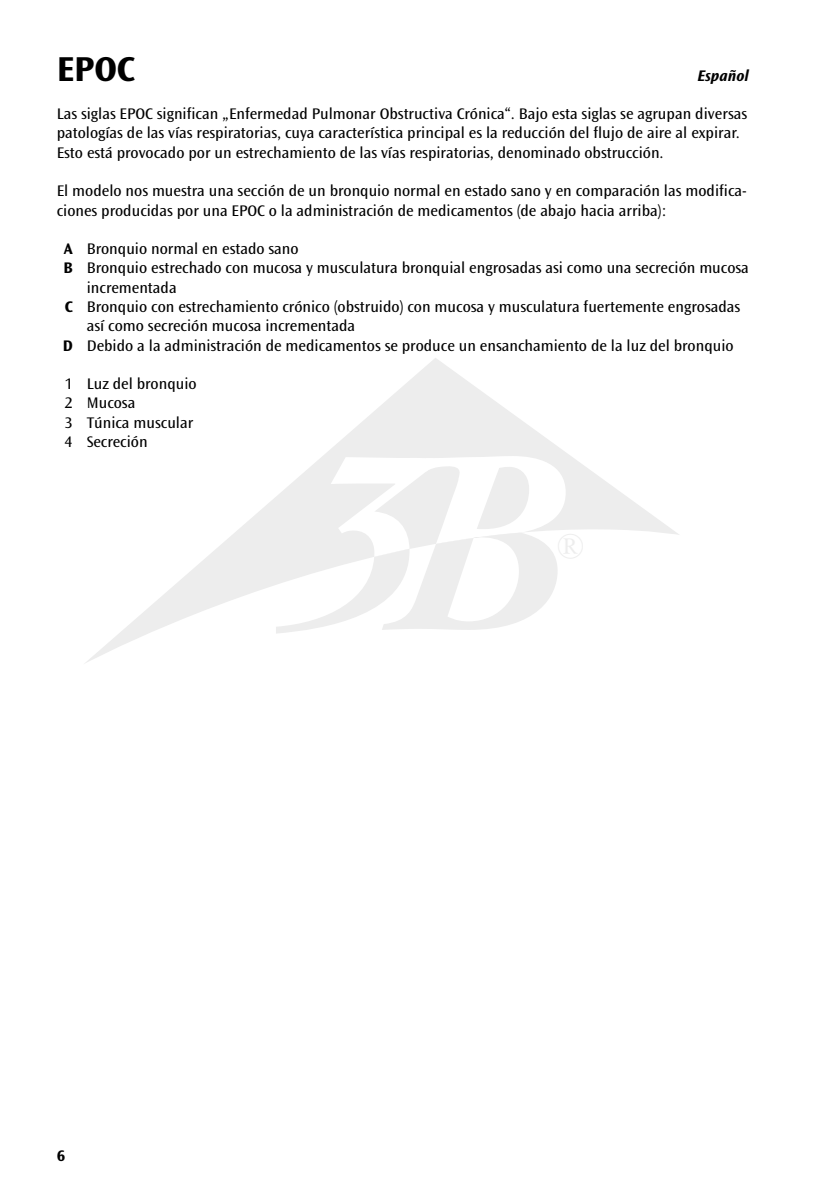
<style>
.page{position:relative;width:836px;height:1191px;background:#fff}
.page>*{position:absolute;margin:0;border:0;box-sizing:border-box;transform-origin:0 0}
.t1{font:700 36px "Ocean Sans Std";color:#000}
.t2{font:16px/19.2px "Ocean Sans Std";color:#000}
.t3{font:italic 700 16px "Ocean Sans Std";color:#000}
.t4{font:700 16px "Ocean Sans Std";color:#000}
.s1{font-weight:700}
</style>
<div class="page">
<svg style="left:86px;top:358px;width:593px;height:305px"></svg>
<svg style="left:276px;top:456px;width:289px;height:177px"></svg>
<h1 class="t1" style="left:57px;top:49px;width:80px">EPOC</h1>
<p class="t3" style="left:697px;top:66px;width:53px">Español</p>
<p class="t2" style="left:57px;top:104px;width:691px">Las siglas EPOC significan „Enfermedad Pulmonar Obstructiva Crónica“. Bajo esta siglas se agrupan diversas patologías de las vías respiratorias, cuya característica principal es la reducción del flujo de aire al expirar.<br>Esto está provocado por un estrechamiento de las vías respiratorias, denominado obstrucción.</p>
<p class="t2" style="left:57px;top:182px;width:691px">El modelo nos muestra una sección de un bronquio normal en estado sano y en comparación las modifica&shy;ciones producidas por una EPOC o la administración de medicamentos (de abajo hacia arriba):</p>
<p class="t2" style="left:64px;top:239px;width:236px"><span class="s1">A</span> Bronquio normal en estado sano</p>
<p class="t2" style="left:63px;top:259px;width:686px"><span class="s1">B</span> Bronquio estrechado con mucosa y musculatura bronquial engrosadas asi como una secreción mucosa</p>
<p class="t2" style="left:87px;top:278px;width:91px">incrementada</p>
<p class="t2" style="left:65px;top:297px;width:676px"><span class="s1">C</span> Bronquio con estrechamiento crónico (obstruido) con mucosa y musculatura fuertemente engrosadas</p>
<p class="t2" style="left:87px;top:316px;width:270px">así como secreción mucosa incrementada</p>
<p class="t2" style="left:63px;top:336px;width:672px"><span class="s1">D</span> Debido a la administración de medicamentos se produce un ensanchamiento de la luz del bronquio</p>
<p class="t2" style="left:65px;top:374px;width:133px">1 Luz del bronquio<br>2 Mucosa<br>3 Túnica muscular<br>4 Secreción</p>
<p class="t4" style="left:57px;top:1146px;width:10px">6</p>
</div>
